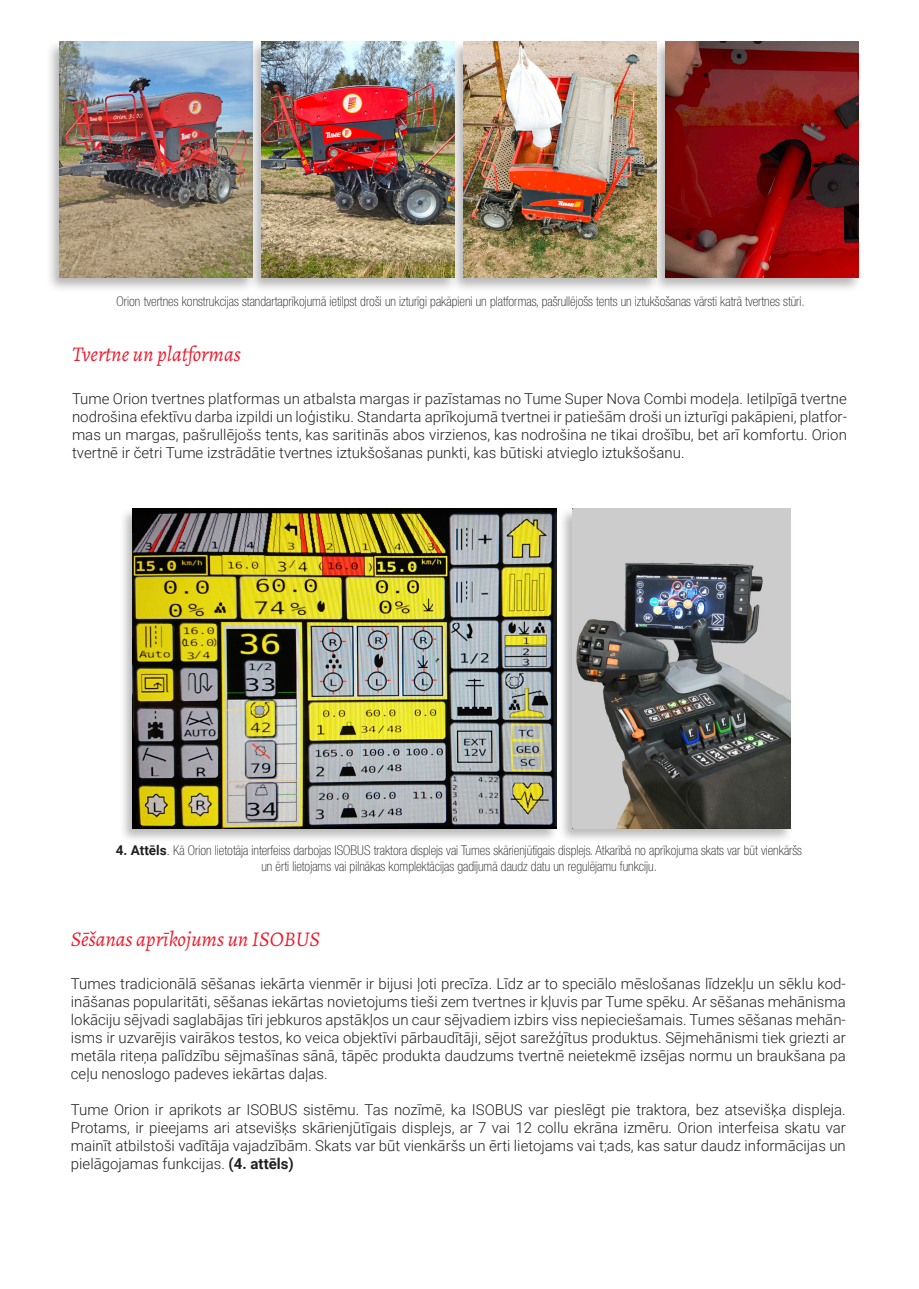
<style>
.page{position:relative;width:919px;height:1289px;background:#fff}
.page>*{position:absolute;margin:0;border:0;box-sizing:border-box;transform-origin:0 0}
.PerusRoboto{font:italic 21px "Alegreya";color:#ee1b2c}
.PerusRoboto-2{font:300 15px/18px "Roboto";color:#231f20;text-align:justify}
.PerusRoboto-3{font:100 condensed 13.5px/16.2px "Helvetica Neue LT Pro";color:#231f20;text-align:center}
.s1{font-family:"Roboto";font-weight:700;font-stretch:normal}
.s2{font-family:"Roboto";font-weight:300;font-stretch:normal}
.s3{font-weight:700}
</style>
<div class="page">
<div style="left:119px;top:507px;width:440px;height:335px;background:#231f20;opacity:.3"></div>
<img style="left:133px;top:509px;width:423px;height:319px">
<div style="left:558px;top:507px;width:235px;height:335px;background:#231f20;opacity:.3"></div>
<img style="left:572px;top:509px;width:218px;height:319px">
<div style="left:46px;top:40px;width:211px;height:253px;background:#231f20;opacity:.33"></div>
<img style="left:60px;top:41px;width:188px;height:236px">
<div style="left:651px;top:40px;width:211px;height:253px;background:#231f20;opacity:.33"></div>
<img style="left:665px;top:41px;width:193px;height:236px">
<div style="left:449px;top:40px;width:211px;height:253px;background:#231f20;opacity:.33"></div>
<img style="left:463px;top:41px;width:193px;height:236px">
<div style="left:248px;top:40px;width:211px;height:253px;background:#231f20;opacity:.33"></div>
<img style="left:261px;top:41px;width:193px;height:236px">
<p class="PerusRoboto-3" style="left:117px;top:293px;width:689px">Orion tvertnes konstrukcijas standartaprīkojumā ietilpst droši un izturīgi pakāpieni un platformas, pašrullējošs tents un iztukšošanas vārsti katrā tvertnes stūri.</p>
<p class="PerusRoboto" style="left:72px;top:339px;width:170px">Tvertne un platformas</p>
<p class="PerusRoboto-2" style="left:72px;top:389px;width:776px">Tume Orion tvertnes platformas un atbalsta margas ir pazīstamas no Tume Super Nova Combi modeļa. Ietilpīgā tvertne nodrošina efektīvu darba izpildi un loģistiku. Standarta aprīkojumā tvertnei ir patiešām droši un izturīgi pakāpieni, platfor&shy;mas un margas, pašrullējošs tents, kas saritinās abos virzienos, kas nodrošina ne tikai drošību, bet arī komfortu. Orion tvertnē ir četri Tume izstrādātie tvertnes iztukšošanas punkti, kas būtiski atvieglo iztukšošanu.</p>
<p class="PerusRoboto-3" style="left:116px;top:842px;width:687px"><span class="s1">4. Attēls</span><span class="s2">.</span> Kā Orion lietotāja interfeiss darbojas ISOBUS traktora displejs vai Tumes skārienjūtīgais displejs. Atkarībā no aprīkojuma skats var būt vienkāršs un ērti lietojams vai pilnākas komplektācijas gadījumā daudz datu un regulējamu funkciju.</p>
<p class="PerusRoboto" style="left:71px;top:924px;width:251px">Sēšanas aprīkojums un ISOBUS</p>
<p class="PerusRoboto-2" style="left:71px;top:974px;width:776px">Tumes tradicionālā sēšanas iekārta vienmēr ir bijusi ļoti precīza. Līdz ar to speciālo mēslošanas līdzekļu un sēklu kod&shy;ināšanas popularitāti, sēšanas iekārtas novietojums tieši zem tvertnes ir kļuvis par Tume spēku. Ar sēšanas mehānisma lokāciju sējvadi saglabājas tīri jebkuros apstākļos un caur sējvadiem izbirs viss nepieciešamais. Tumes sēšanas mehān&shy;isms ir uzvarējis vairākos testos, ko veica objektīvi pārbaudītāji, sējot sarežģītus produktus. Sējmehānismi tiek griezti ar metāla riteņa palīdzību sējmašīnas sānā, tāpēc produkta daudzums tvertnē neietekmē izsējas normu un braukšana pa ceļu nenoslogo padeves iekārtas daļas.</p>
<p class="PerusRoboto-2" style="left:71px;top:1100px;width:776px">Tume Orion ir aprikots ar ISOBUS sistēmu. Tas nozīmē, ka ISOBUS var pieslēgt pie traktora, bez atsevišķa displeja.<br>Protams, ir pieejams ari atsevišķs skārienjūtīgais displejs, ar 7 vai 12 collu ekrāna izmēru. Orion interfeisa skatu var mainīt atbilstoši vadītāja vajadzībām. Skats var būt vienkāršs un ērti lietojams vai t;ads, kas satur daudz informācijas un pielāgojamas funkcijas. <span class="s3">(4. attēls)</span></p>
</div>
